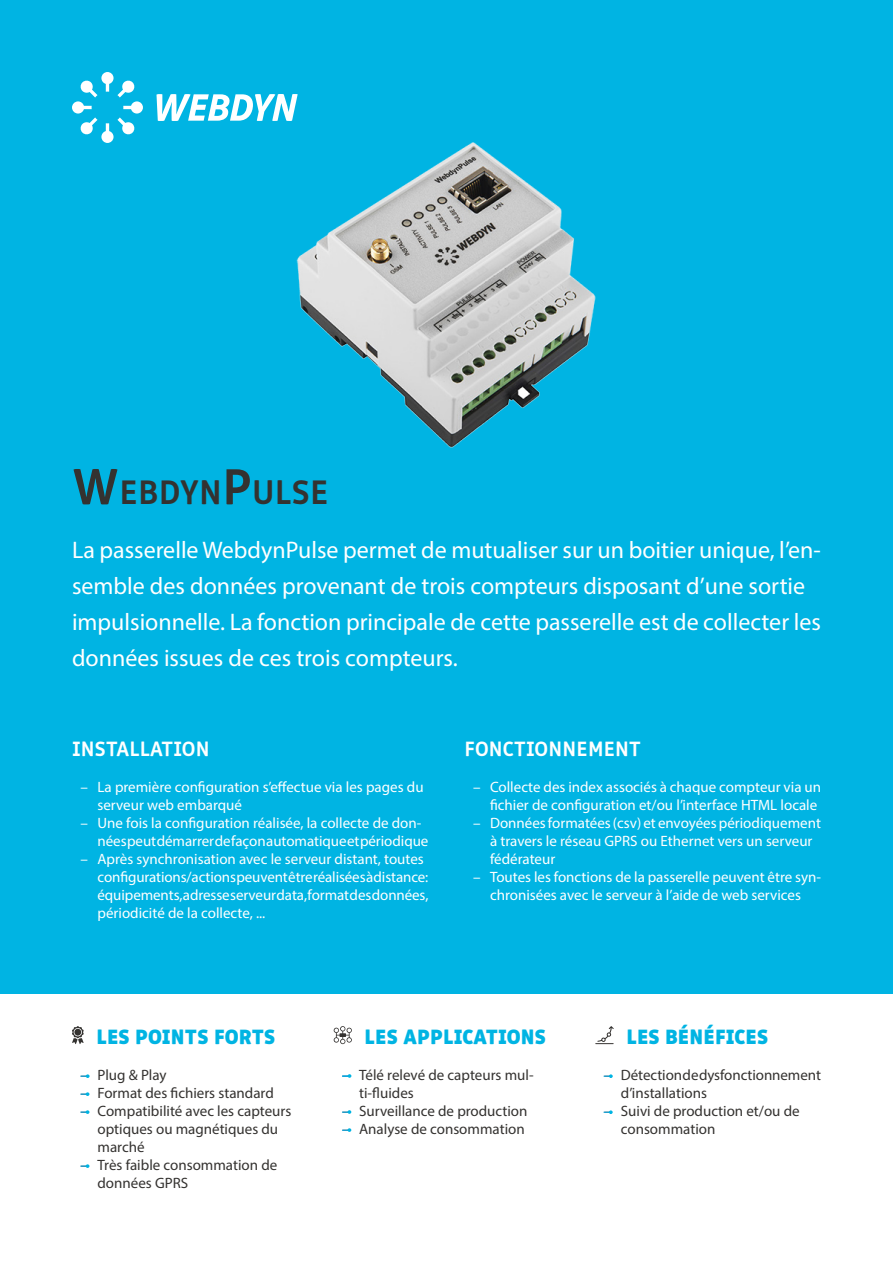
<style>
.page{position:relative;width:893px;height:1263px;background:#fff}
.page>*{position:absolute;margin:0;border:0;box-sizing:border-box;transform-origin:0 0}
.t1{font:700 34.5px "Respublika FY";letter-spacing:.01em;color:#343230}
.t2{font:24px/36px "Myriad Pro";color:#fff}
.t3{font:900 21px "Respublika FY";letter-spacing:.01em;color:#00b4e3}
.t4{font:700 21px "Respublika FY";letter-spacing:.01em;color:#fff}
.t5{font:15px/18px "Myriad Pro";color:#fff}
.t6{font:15px/18px "Myriad Pro";color:#343230}
.s1{font-size:51px}
</style>
<div class="page">
<svg style="left:595px;top:1026px;width:19px;height:18px"></svg>
<svg style="left:334px;top:1026px;width:18px;height:18px"></svg>
<svg style="left:72px;top:1026px;width:12px;height:18px"></svg>
<div style="left:74px;top:1029px;width:7px;height:6px;background:#343230;border-radius:50%"></div>
<div style="left:0;top:0;width:893px;height:994px;background:#00b4e3"></div>
<svg style="left:72px;top:72px;width:71px;height:71px"></svg>
<svg style="left:156px;top:94px;width:142px;height:27px"></svg>
<svg style="left:604px;top:1074px;width:9px;height:4px"></svg>
<svg style="left:342px;top:1074px;width:9px;height:4px"></svg>
<svg style="left:80px;top:1074px;width:10px;height:4px"></svg>
<svg style="left:80px;top:1092px;width:9px;height:4px"></svg>
<svg style="left:80px;top:1110px;width:9px;height:4px"></svg>
<svg style="left:80px;top:1164px;width:9px;height:4px"></svg>
<svg style="left:342px;top:1110px;width:9px;height:4px"></svg>
<svg style="left:342px;top:1128px;width:9px;height:4px"></svg>
<svg style="left:604px;top:1110px;width:9px;height:4px"></svg>
<img style="left:296px;top:142px;width:300px;height:306px">
<p class="t1" style="left:72px;top:471px;width:258px"><span class="s1">W</span>EBDYN<span class="s1">P</span>ULSE</p>
<p class="t2" style="left:72px;top:532px;width:750px">La passerelle WebdynPulse permet de mutualiser sur un boitier unique, l’en&shy;semble des données provenant de trois compteurs disposant d’une sortie impulsionnelle. La fonction principale de cette passerelle est de collecter les données issues de ces trois compteurs.</p>
<p class="t4" style="left:72px;top:736px;width:139px">INSTALLATION</p>
<p class="t5" style="left:98px;top:778px;width:328px;text-indent:-17px">– La première configuration s’effectue via les pages du serveur web embarqué</p>
<p class="t5" style="left:98px;top:814px;width:332px;text-indent:-17px">– Une fois la configuration réalisée, la collecte de don&shy;nées peut démarrer de façon automatique et périodique</p>
<p class="t5" style="left:98px;top:850px;width:332px;text-indent:-17px">– Après synchronisation avec le serveur distant, toutes configurations/actions peuvent être réalisées à distance: équipements, adresse serveur data, format des données, périodicité de la collecte, ...</p>
<p class="t4" style="left:464px;top:736px;width:178px">FONCTIONNEMENT</p>
<p class="t5" style="left:473px;top:778px;width:349px;text-align:right">– Collecte des index associés à chaque compteur via un fichier de configuration et/ou l’interface HTML locale</p>
<p class="t5" style="left:490px;top:814px;width:332px;text-indent:-17px">– Données formatées (csv) et envoyées périodiquement à travers le réseau GPRS ou Ethernet vers un serveur fédérateur</p>
<p class="t5" style="left:473px;top:868px;width:349px;text-align:center">– Toutes les fonctions de la passerelle peuvent être syn&shy;chronisées avec le serveur à l’aide de web services</p>
<p class="t3" style="left:96px;top:1023px;width:180px">LES POINTS FORTS</p>
<p class="t6" style="left:81px;top:1066px;width:88px">– Plug &amp; Play</p>
<p class="t6" style="left:81px;top:1084px;width:195px">– Format des fichiers standard</p>
<p class="t6" style="left:98px;top:1102px;width:195px;text-indent:-17px">– Compatibilité avec les capteurs optiques ou magnétiques du marché</p>
<p class="t6" style="left:98px;top:1156px;width:181px;text-indent:-17px">– Très faible consommation de données GPRS</p>
<p class="t3" style="left:365px;top:1023px;width:183px">LES APPLICATIONS</p>
<p class="t6" style="left:359px;top:1066px;width:176px;text-indent:-17px">– Télé relevé de capteurs mul&shy;ti-fluides</p>
<p class="t6" style="left:342px;top:1102px;width:187px">– Surveillance de production</p>
<p class="t6" style="left:342px;top:1120px;width:184px">– Analyse de consommation</p>
<p class="t3" style="left:626px;top:1023px;width:143px">LES BÉNÉFICES</p>
<p class="t6" style="left:621px;top:1066px;width:202px;text-indent:-17px">– Détection de dysfonctionnement d’installations</p>
<p class="t6" style="left:621px;top:1102px;width:180px;text-indent:-17px">– Suivi de production et/ou de consommation</p>
</div>
